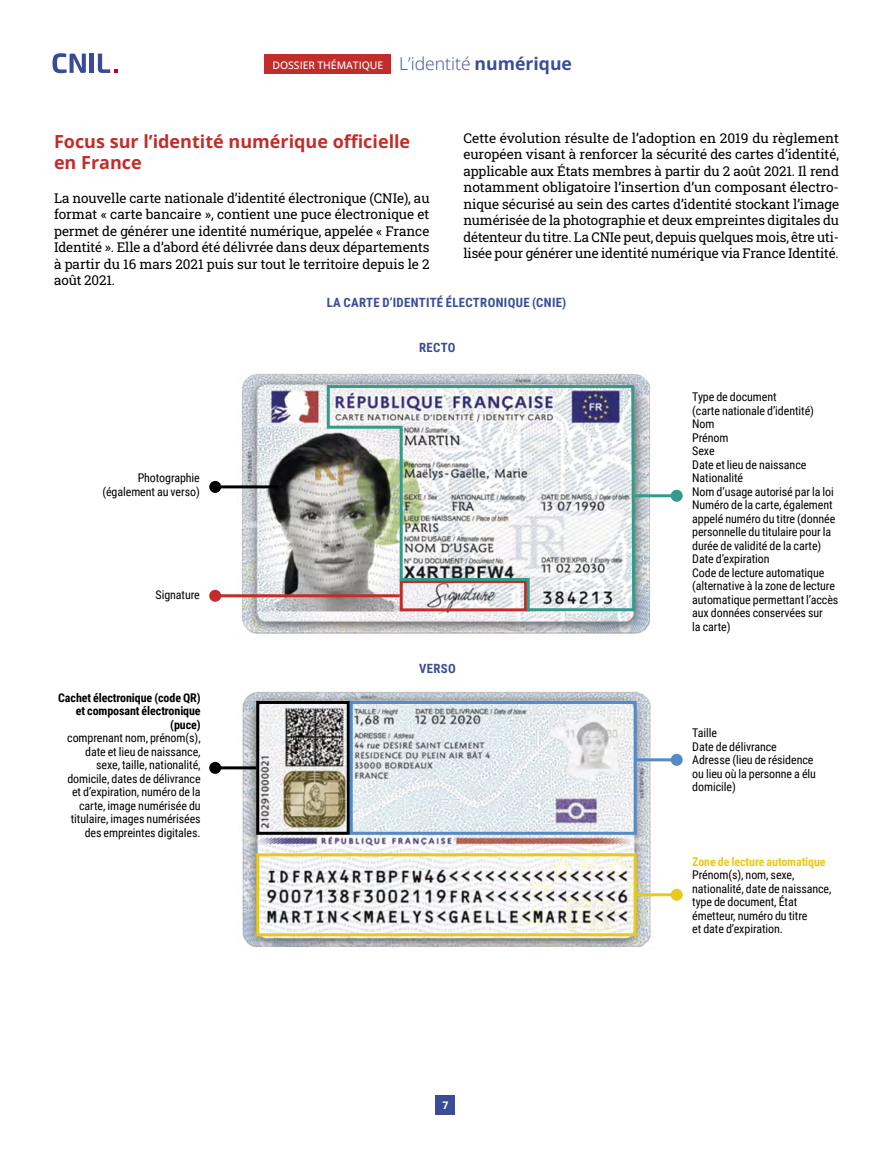
<style>
.page{position:relative;width:893px;height:1149px;background:#fff}
.page>*{position:absolute;margin:0;border:0;box-sizing:border-box;transform-origin:0 0}
.t1{font:700 18px/21px "Open Sans";color:#c12d2a}
.t2{font:13.5px/16.5px "Roboto Slab";letter-spacing:-.01em;color:#000;text-align:justify}
.t3{font:700 12.75px "Roboto Condensed";letter-spacing:.03em;color:#3a4d98}
.t4{font:12px/13.5px "Roboto Condensed";letter-spacing:-.005em;color:#000}
.t5{font:700 12px/13.5px "Roboto Condensed";letter-spacing:-.005em;color:#000;text-align:right}
.t6{font:700 12px "Roboto Condensed";letter-spacing:-.005em;color:#e9c91e}
.t7{font:500 10.35px "Open Sans";color:#fff}
.t8{font:700 10.35px "Open Sans";color:#fff}
.s1{font-weight:300;font-size:17.55px;color:#3a4d98}
.s2{font-weight:700;font-size:17.55px;color:#3a4d98}
</style>
<div class="page">
<svg style="left:52px;top:53px;width:34px;height:20px"></svg>
<hr style="left:90px;top:54px;width:4px;height:19px;background:#3a4a95">
<svg style="left:98px;top:54px;width:19px;height:19px"></svg>
<div style="left:265px;top:54px;width:126px;height:20px;background:#c12d2a"></div>
<div style="left:436px;top:1094px;width:19px;height:20px;background:#3a4d98"></div>
<img style="left:237px;top:373px;width:418px;height:262px">
<img style="left:238px;top:691px;width:418px;height:258px">
<hr style="left:215px;top:485px;width:64px;height:3px;background:#000">
<div style="left:209px;top:480px;width:12px;height:12px;background:#000;border-radius:50%"></div>
<hr style="left:215px;top:766px;width:41px;height:3px;background:#000">
<div style="left:209px;top:761px;width:12px;height:12px;background:#000;border-radius:50%"></div>
<hr style="left:635px;top:494px;width:42px;height:3px;background:#349b88">
<div style="left:671px;top:489px;width:12px;height:12px;background:#349b88;border-radius:50%"></div>
<hr style="left:635px;top:758px;width:42px;height:3px;background:#5589c7">
<div style="left:671px;top:753px;width:12px;height:12px;background:#5589c7;border-radius:50%"></div>
<hr style="left:635px;top:893px;width:42px;height:3px;background:#e9c91e">
<div style="left:671px;top:888px;width:12px;height:12px;background:#e9c91e;border-radius:50%"></div>
<hr style="left:215px;top:594px;width:185px;height:3px;background:#c12d2a">
<div style="left:209px;top:589px;width:12px;height:12px;background:#c12d2a;border-radius:50%"></div>
<img style="left:325px;top:383px;width:312px;height:231px">
<div style="left:350px;top:700px;width:287px;height:134px;border:3px solid #5589c7"></div>
<div style="left:256px;top:853px;width:381px;height:83px;border:3px solid #e9c91e"></div>
<div style="left:256px;top:700px;width:94px;height:134px;border:3px solid #000"></div>
<p class="t7" style="left:272px;top:59px;width:301px">DOSSIER THÉMATIQUE <span class="s1">L’identité</span> <span class="s2">numérique</span></p>
<h1 class="t1" style="left:54px;top:130px;width:358px">Focus sur l’identité numérique officielle en France</h1>
<p class="t2" style="left:54px;top:189px;width:377px">La nouvelle carte nationale d’identité électronique (CNIe), au format « carte bancaire », contient une puce électronique et permet de générer une identité numérique, appelée « France Identité ». Elle a d’abord été délivrée dans deux départements à partir du 16 mars 2021 puis sur tout le territoire depuis le 2 août 2021.</p>
<p class="t2" style="left:463px;top:129px;width:377px">Cette évolution résulte de l’adoption en 2019 du règlement européen visant à renforcer la sécurité des cartes d’identité, applicable aux États membres à partir du 2 août 2021. Il rend notamment obligatoire l’insertion d’un composant électro&shy;nique sécurisé au sein des cartes d’identité stockant l’image numérisée de la photographie et deux empreintes digitales du détenteur du titre. La CNIe peut, depuis quelques mois, être uti&shy;lisée pour générer une identité numérique via France Identité.</p>
<p class="t3" style="left:327px;top:294px;width:241px">LA CARTE D’IDENTITÉ ÉLECTRONIQUE (CNIE)</p>
<p class="t4" style="left:102px;top:470px;width:99px;text-align:right">Photographie (également au verso)</p>
<p class="t4" style="left:156px;top:587px;width:46px">Signature</p>
<p class="t5" style="left:58px;top:690px;width:144px">Cachet électronique (code QR) et composant électronique (puce)</p>
<p class="t4" style="left:67px;top:730px;width:135px;text-align:right">comprenant nom, prénom(s), date et lieu de naissance, sexe, taille, nationalité, domicile, dates de délivrance et d’expiration, numéro de la carte, image numérisée du titulaire, images numérisées des empreintes digitales.</p>
<p class="t3" style="left:419px;top:338px;width:38px">RECTO</p>
<p class="t3" style="left:419px;top:659px;width:38px">VERSO</p>
<p class="t8" style="left:442px;top:1097px;width:7px">7</p>
<p class="t4" style="left:692px;top:389px;width:148px">Type de document<br>(carte nationale d’identité)<br>Nom<br>Prénom<br>Sexe<br>Date et lieu de naissance<br>Nationalité<br>Nom d’usage autorisé par la loi<br>Numéro de la carte, également appelé numéro du titre (donnée personnelle du titulaire pour la durée de validité de la carte)<br>Date d’expiration<br>Code de lecture automatique (alternative à la zone de lecture automatique permettant l’accès aux données conservées sur<br>la carte)</p>
<p class="t4" style="left:692px;top:725px;width:125px">Taille<br>Date de délivrance<br>Adresse (lieu de résidence ou lieu où la personne a élu domicile)</p>
<p class="t6" style="left:692px;top:852px;width:135px">Zone de lecture automatique</p>
<p class="t4" style="left:692px;top:867px;width:141px">Prénom(s), nom, sexe, nationalité, date de naissance, type de document, État émetteur, numéro du titre<br>et date d’expiration.</p>
</div>
